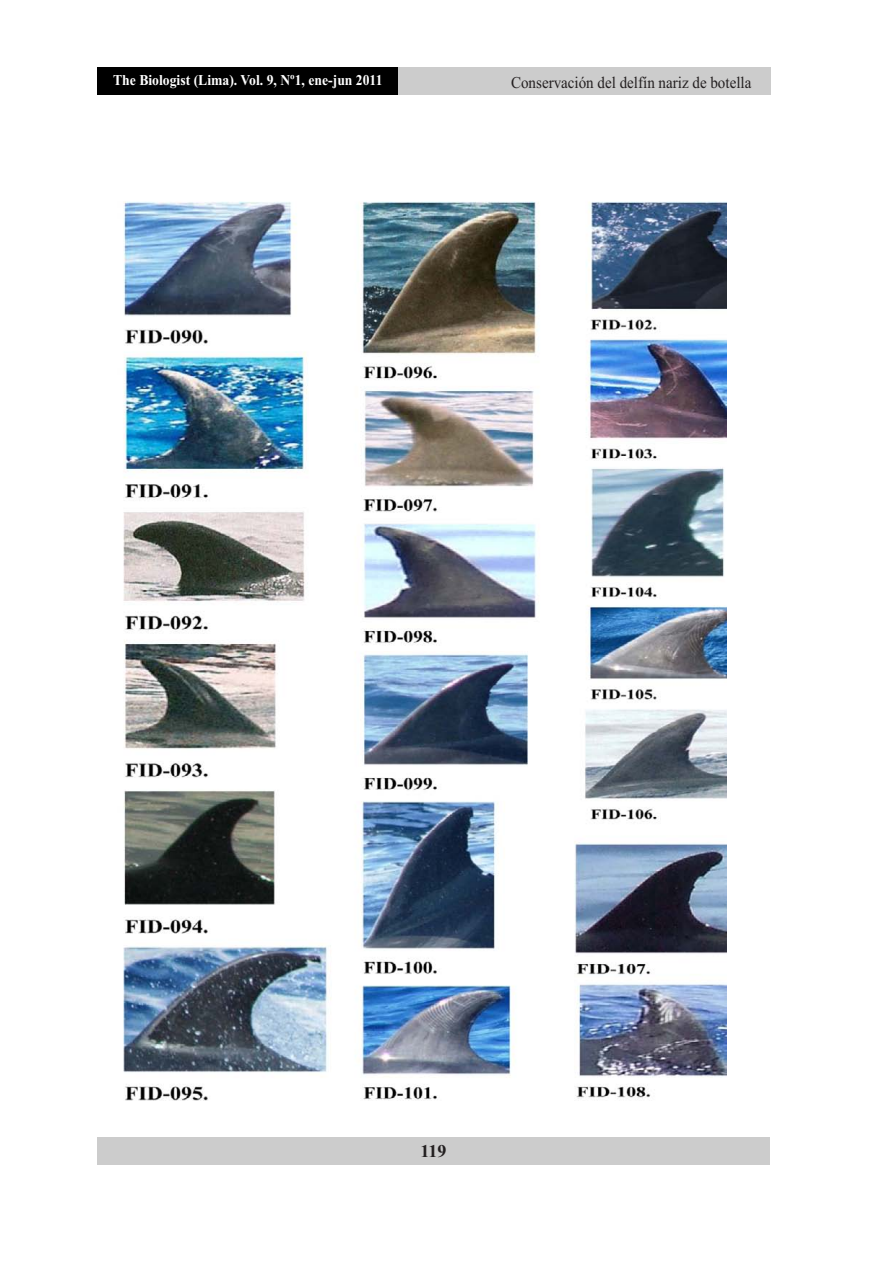
<style>
.page{position:relative;width:893px;height:1263px;background:#fff}
.page>*{position:absolute;margin:0;border:0;box-sizing:border-box;transform-origin:0 0}
.t1{font:700 18px "Times New Roman";color:#231f20}
.t2{font:16.5px "Times New Roman";color:#231f20;scale:.91 1}
.t3{font:700 15px "Times New Roman";color:#fff;scale:.91 1}
</style>
<div class="page">
<img style="left:123px;top:201px;width:604px;height:900px">
<div style="left:97px;top:1137px;width:673px;height:27px;background:#ccc"></div>
<div style="left:97px;top:67px;width:674px;height:28px;background:#ccc"></div>
<div style="left:97px;top:67px;width:301px;height:28px;background:#000"></div>
<p class="t3" style="left:113px;top:75px;width:298px">The Biologist (Lima). Vol. 9, Nº1, ene-jun 2011</p>
<p class="t2" style="left:511px;top:76px;width:266px">Conservación del delfín nariz de botella</p>
<p class="t1" style="left:421px;top:1144px;width:28px">119</p>
</div>
